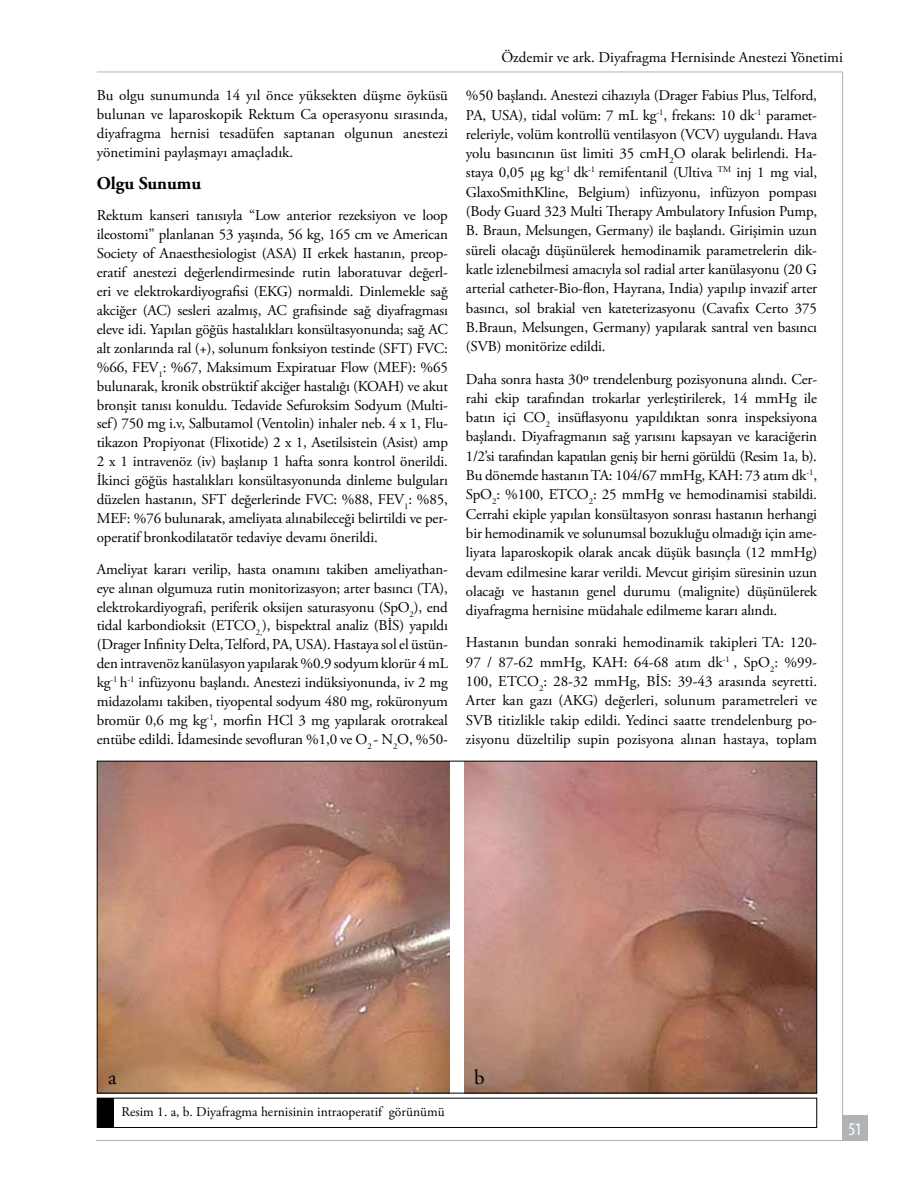
<style>
.page{position:relative;width:915px;height:1191px;background:#fff}
.page>*{position:absolute;margin:0;border:0;box-sizing:border-box;transform-origin:0 0}
.t1{font:21px "Adobe Garamond Pro";color:#000}
.t2{font:700 18px "Adobe Garamond Pro";color:#000}
.t3{font:condensed 18px "Myriad Pro";color:#fff}
.t4{font:15px/19.4px "Adobe Garamond Pro";letter-spacing:-.01em;color:#000;text-align:justify}
.t5{font:13.5px "Adobe Garamond Pro";color:#000}
</style>
<div class="page">
<img style="left:99px;top:762px;width:350px;height:329px">
<img style="left:464px;top:762px;width:350px;height:329px">
<div style="left:97px;top:1098px;width:16px;height:29px;background:#000"></div>
<hr style="left:97px;top:72px;width:745px;height:1px;background:#b1b4b6">
<hr style="left:96px;top:1140px;width:745px;height:1px;background:#b1b4b6">
<hr style="left:841px;top:72px;width:1px;height:1050px;background:#b1b4b6">
<div style="left:841px;top:1114px;width:26px;height:26px;background:#b1b4b6"></div>
<p class="t4" style="left:97px;top:86px;width:352px;line-height:18.9px">Bu olgu sunumunda 14 yıl önce yüksekten düşme öyküsü bulunan ve laparoskopik Rektum Ca operasyonu sırasında, diyafragma hernisi tesadüfen saptanan olgunun anestezi yönetimini paylaşmayı amaçladık.</p>
<p class="t2" style="left:97px;top:172px;width:106px">Olgu Sunumu</p>
<p class="t4" style="left:97px;top:207px;width:352px;line-height:18.9px">Rektum kanseri tanısıyla “Low anterior rezeksiyon ve loop ileostomi’’ planlanan 53 yaşında, 56 kg, 165 cm ve American Society of Anaesthesiologist (ASA) II erkek hastanın, preop&shy;eratif anestezi değerlendirmesinde rutin laboratuvar değerl&shy;eri ve elektrokardiyografisi (EKG) normaldi. Dinlemekle sağ akciğer (AC) sesleri azalmış, AC grafisinde sağ diyafragması eleve idi. Yapılan göğüs hastalıkları konsültasyonunda; sağ AC alt zonlarında ral (+), solunum fonksiyon testinde (SFT) FVC: %66, FEV<sub>1</sub>: %67, Maksimum Expiratuar Flow (MEF): %65 bulunarak, kronik obstrüktif akciğer hastalığı (KOAH) ve akut bronşit tanısı konuldu. Tedavide Sefuroksim Sodyum (Multi&shy;sef) 750 mg i.v, Salbutamol (Ventolin) inhaler neb. 4 x 1, Flu&shy;tikazon Propiyonat (Flixotide) 2 x 1, Asetilsistein (Asist) amp 2 x 1 intravenöz (iv) başlanıp 1 hafta sonra kontrol önerildi.<br>İkinci göğüs hastalıkları konsültasyonunda dinleme bulguları düzelen hastanın, SFT değerlerinde FVC: %88, FEV<sub>1</sub>: %85, MEF: %76 bulunarak, ameliyata alınabileceği belirtildi ve per&shy;operatif bronkodilatatör tedaviye devamı önerildi.</p>
<p class="t4" style="left:97px;top:560px;width:352px;line-height:18.9px">Ameliyat kararı verilip, hasta onamını takiben ameliyathan&shy;eye alınan olgumuza rutin monitorizasyon; arter basıncı (TA), elektrokardiyografi, periferik oksijen saturasyonu (SpO<sub>2</sub>), end tidal karbondioksit (ETCO<sub>2,</sub>), bispektral analiz (BİS) yapıldı (Drager Infinity Delta, Telford, PA, USA). Hastaya sol el üstün&shy;den intravenöz kanülasyon yapılarak %0.9 sodyum klorür 4 mL kg<sup>-1</sup> h<sup>-1</sup> infüzyonu başlandı. Anestezi indüksiyonunda, iv 2 mg midazolamı takiben, tiyopental sodyum 480 mg, roküronyum bromür 0,6 mg kg<sup>-1</sup>, morfin HCl 3 mg yapılarak orotrakeal entübe edildi. İdamesinde sevofluran %1,0 ve O<sub>2</sub> - N<sub>2</sub>O, %50-</p>
<p class="t4" style="left:501px;top:48px;width:343px">Özdemir ve ark. Diyafragma Hernisinde Anestezi Yönetimi</p>
<p class="t4" style="left:466px;top:86px;width:352px">%50 başlandı. Anestezi cihazıyla (Drager Fabius Plus, Telford, PA, USA), tidal volüm: 7 mL kg<sup>-1</sup>, frekans: 10 dk<sup>-1</sup> paramet&shy;releriyle, volüm kontrollü ventilasyon (VCV) uygulandı. Hava yolu basıncının üst limiti 35 cmH<sub>2</sub>O olarak belirlendi. Ha&shy;staya 0,05 μg kg<sup>-1</sup> dk<sup>-1</sup> remifentanil (Ultiva <sup>TM</sup> inj 1 mg vial, GlaxoSmithKline, Belgium) infüzyonu, infüzyon pompası (Body Guard 323 Multi Therapy Ambulatory Infusion Pump, B. Braun, Melsungen, Germany) ile başlandı. Girişimin uzun süreli olacağı düşünülerek hemodinamik parametrelerin dik&shy;katle izlenebilmesi amacıyla sol radial arter kanülasyonu (20 G arterial catheter-Bio-flon, Hayrana, India) yapılıp invazif arter basıncı, sol brakial ven kateterizasyonu (Cavafix Certo 375<br>B.Braun, Melsungen, Germany) yapılarak santral ven basıncı (SVB) monitörize edildi.</p>
<p class="t4" style="left:466px;top:369px;width:352px">Daha sonra hasta 30º trendelenburg pozisyonuna alındı. Cer&shy;rahi ekip tarafından trokarlar yerleştirilerek, 14 mmHg ile batın içi CO<sub>2</sub> insüflasyonu yapıldıktan sonra inspeksiyona başlandı. Diyafragmanın sağ yarısını kapsayan ve karaciğerin 1/2’si tarafından kapatılan geniş bir herni görüldü (Resim 1a, b).<br>Bu dönemde hastanın TA: 104/67 mmHg, KAH: 73 atım dk<sup>-1</sup>, SpO<sub>2</sub>: %100, ETCO<sub>2</sub>: 25 mmHg ve hemodinamisi stabildi.<br>Cerrahi ekiple yapılan konsültasyon sonrası hastanın herhangi bir hemodinamik ve solunumsal bozukluğu olmadığı için ame&shy;liyata laparoskopik olarak ancak düşük basınçla (12 mmHg) devam edilmesine karar verildi. Mevcut girişim süresinin uzun olacağı ve hastanın genel durumu (malignite) düşünülerek diyafragma hernisine müdahale edilmeme kararı alındı.</p>
<p class="t4" style="left:466px;top:633px;width:352px">Hastanın bundan sonraki hemodinamik takipleri TA: 120- 97 / 87-62 mmHg, KAH: 64-68 atım dk<sup>-1</sup> , SpO<sub>2</sub>: %99- 100, ETCO<sub>2</sub>: 28-32 mmHg, BİS: 39-43 arasında seyretti.<br>Arter kan gazı (AKG) değerleri, solunum parametreleri ve SVB titizlikle takip edildi. Yedinci saatte trendelenburg po&shy;zisyonu düzeltilip supin pozisyona alınan hastaya, toplam</p>
<h1 class="t1" style="left:108px;top:1064px;width:10px">a</h1>
<h1 class="t1" style="left:474px;top:1064px;width:12px">b</h1>
<p class="t5" style="left:121px;top:1104px;width:324px">Resim 1. a, b. Diyafragma hernisinin intraoperatif görünümü</p>
<p class="t3" style="left:848px;top:1117px;width:15px">51</p>
</div>
